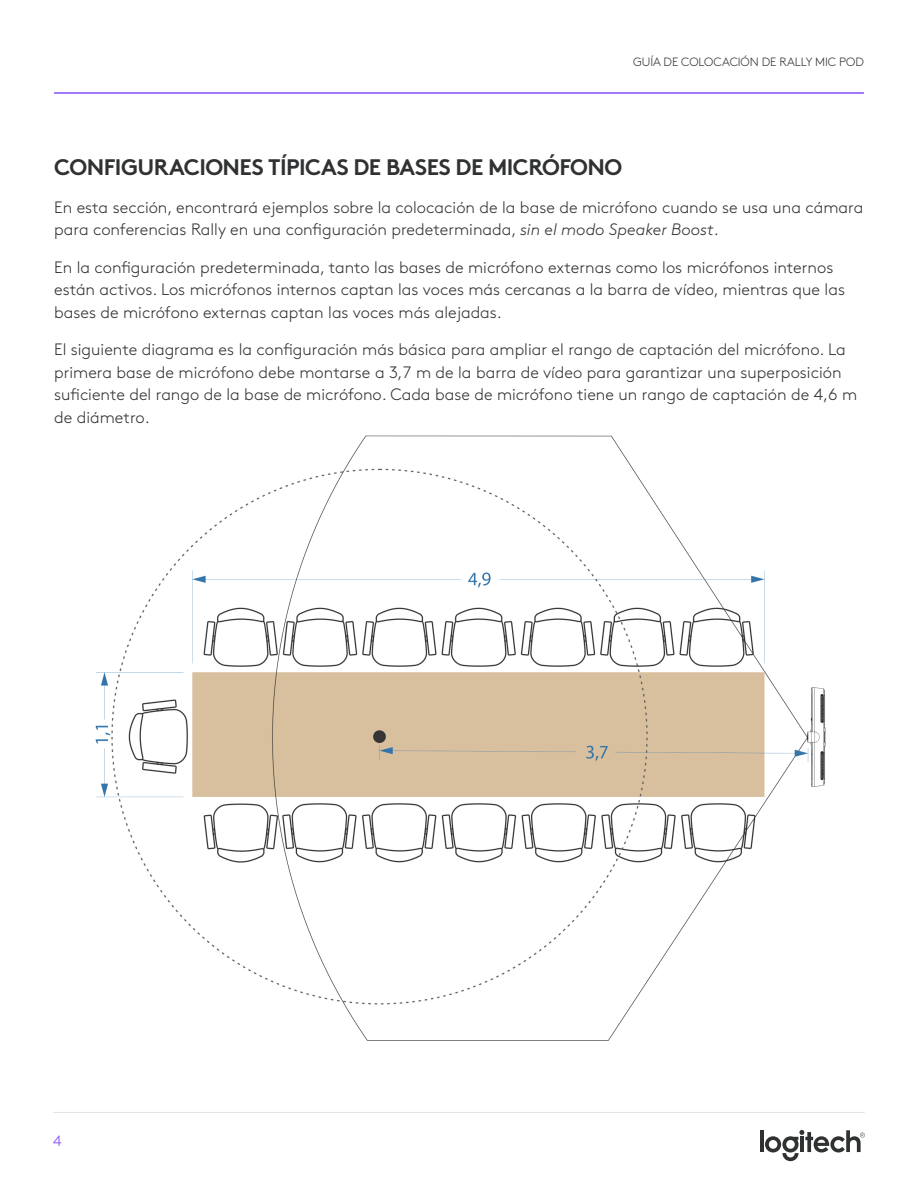
<style>
.page{position:relative;width:918px;height:1188px;background:#fff}
.page>*{position:absolute;margin:0;border:0;box-sizing:border-box;transform-origin:0 0}
.Body{font:700 22.5px "Brown Pro";letter-spacing:-.025em;color:#2f3132}
.Body-2{font:300 16.5px/22.5px "Brown Pro";color:#2f3132}
.t1{font:300 15px "Brown Pro";color:#814efa}
.t2{font:300 12px "Brown Pro";letter-spacing:-.005em;color:#2f3132}
.s1{font-style:italic}
</style>
<div class="page">
<hr style="left:760px;top:1130px;width:4px;height:22px;background:#2f3132">
<svg style="left:765px;top:1130px;width:100px;height:31px"></svg>
<hr style="left:800px;top:1137px;width:4px;height:15px;background:#2f3132">
<hr style="left:53px;top:1112px;width:812px;height:1px;background:#e1e2e3">
<hr style="left:54px;top:92px;width:810px;height:2px;background:#814efa">
<img style="left:95px;top:435px;width:730px;height:606px">
<h6 class="t2" style="left:633px;top:53px;width:232px">GUÍA DE COLOCACIÓN DE RALLY MIC POD</h6>
<p class="Body" style="left:54px;top:149px;width:570px">CONFIGURACIONES TÍPICAS DE BASES DE MICRÓFONO</p>
<p class="Body-2" style="left:54px;top:195px;width:811px">En esta sección, encontrará ejemplos sobre la colocación de la base de micrófono cuando se usa una cámara para conferencias Rally en una configuración predeterminada, <span class="s1">sin el modo Speaker Boost</span>.</p>
<p class="Body-2" style="left:54px;top:255px;width:792px">En la configuración predeterminada, tanto las bases de micrófono externas como los micrófonos internos están activos. Los micrófonos internos captan las voces más cercanas a la barra de vídeo, mientras que las bases de micrófono externas captan las voces más alejadas.</p>
<p class="Body-2" style="left:54px;top:337px;width:805px">El siguiente diagrama es la configuración más básica para ampliar el rango de captación del micrófono. La primera base de micrófono debe montarse a 3,7 m de la barra de vídeo para garantizar una superposición suficiente del rango de la base de micrófono. Cada base de micrófono tiene un rango de captación de 4,6 m de diámetro.</p>
<p class="t1" style="left:53px;top:1130px;width:10px">4</p>
</div>
